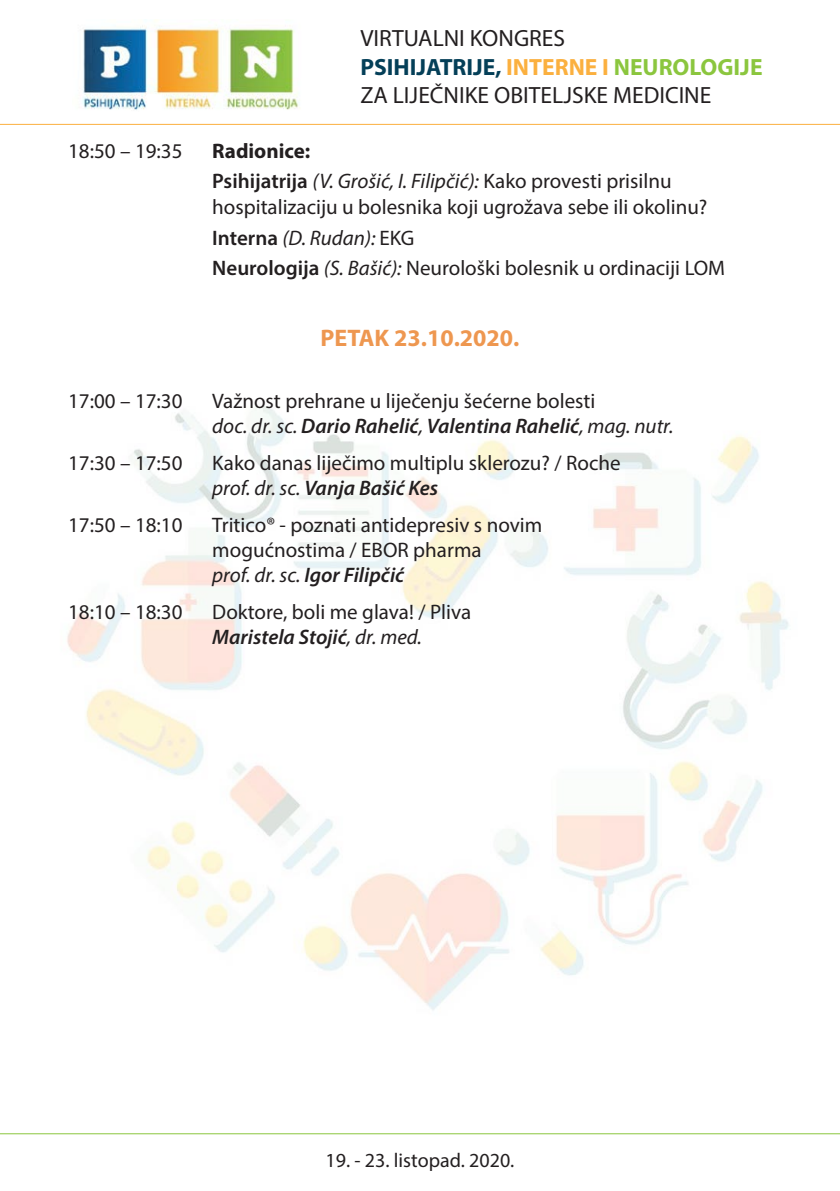
<style>
.page{position:relative;width:840px;height:1191px;background:#fff}
.page>*{position:absolute;margin:0;border:0;box-sizing:border-box;transform-origin:0 0}
.t1{font:700 24px "Myriad Pro";color:#ee9750}
.t2{font:23.6px/28.2px "Myriad Pro";color:#231f20}
.t3{font:21px/25.2px "Myriad Pro";color:#231f20}
.t4{font:italic 21px/30.8px "Myriad Pro";color:#231f20}
.t5{font:20px "Myriad Pro";color:#231f20}
.s1{font-weight:700;color:#043f58}
.s2{font-weight:700;color:#fbb03f}
.s3{font-weight:700;color:#8bc63e}
.s4{font-weight:700;font-style:normal}
.s5{font-weight:600;font-style:normal}
.s6{font-style:normal}
.s7{font-weight:600}
.s8{font-style:italic}
.s9{font-weight:600;font-style:italic}
</style>
<div class="page">
<img style="left:0;top:406px;width:839px;height:729px">
<img style="left:82px;top:20px;width:218px;height:90px">
<hr style="left:0;top:124px;width:839px;height:1px;background:#fbb03f">
<hr style="left:0;top:1133px;width:839px;height:1px;background:#8bc63e">
<p class="t2" style="left:360px;top:24px;width:403px">VIRTUALNI KONGRES<br><span class="s1">PSIHIJATRIJE,</span> <span class="s2">INTERNE I</span> <span class="s3">NEUROLOGIJE<br></span>ZA LIJEČNIKE OBITELJSKE MEDICINE</p>
<p class="t3" style="left:68px;top:138px;width:116px">18:50 – 19:35</p>
<p class="t4" style="left:212px;top:135px;width:460px"><span class="s4">Radionice:<br></span><span class="s5">Psihijatrija</span> (V. Grošić, I. Filipčić): <span class="s6">Kako provesti prisilnu</span></p>
<p class="t3" style="left:212px;top:191px;width:514px;line-height:30.8px">hospitalizaciju u bolesnika koji ugrožava sebe ili okolinu?<br><span class="s7">Interna</span> <span class="s8">(D. Rudan):</span> EKG<br><span class="s7">Neurologija</span> <span class="s8">(S. Bašić):</span> Neurološki bolesnik u ordinaciji LOM</p>
<p class="t1" style="left:320px;top:323px;width:200px">PETAK 23.10.2020.</p>
<p class="t3" style="left:68px;top:388px;width:116px">17:00 – 17:30</p>
<p class="t3" style="left:212px;top:388px;width:462px">Važnost prehrane u liječenju šećerne bolesti<br><span class="s8">doc. dr. sc.</span> <span class="s9">Dario Rahelić</span><span class="s8">,</span> <span class="s9">Valentina Rahelić</span><span class="s8">, mag. nutr.</span></p>
<p class="t3" style="left:68px;top:450px;width:116px">17:30 – 17:50</p>
<p class="t3" style="left:212px;top:450px;width:410px">Kako danas liječimo multiplu sklerozu? / Roche <span class="s8">prof. dr. sc.</span> <span class="s9">Vanja Bašić Kes</span></p>
<p class="t3" style="left:68px;top:512px;width:116px">17:50 – 18:10</p>
<p class="t3" style="left:212px;top:512px;width:331px">Tritico® - poznati antidepresiv s novim mogućnostima / EBOR pharma<br><span class="s8">prof. dr. sc.</span> <span class="s9">Igor Filipčić</span></p>
<p class="t3" style="left:212px;top:598px;width:260px">Doktore, boli me glava! / Pliva<br><span class="s9">Maristela Stojić</span><span class="s8">, dr. med.</span></p>
<p class="t5" style="left:325px;top:1148px;width:190px">19. - 23. listopad. 2020.</p>
</div>
